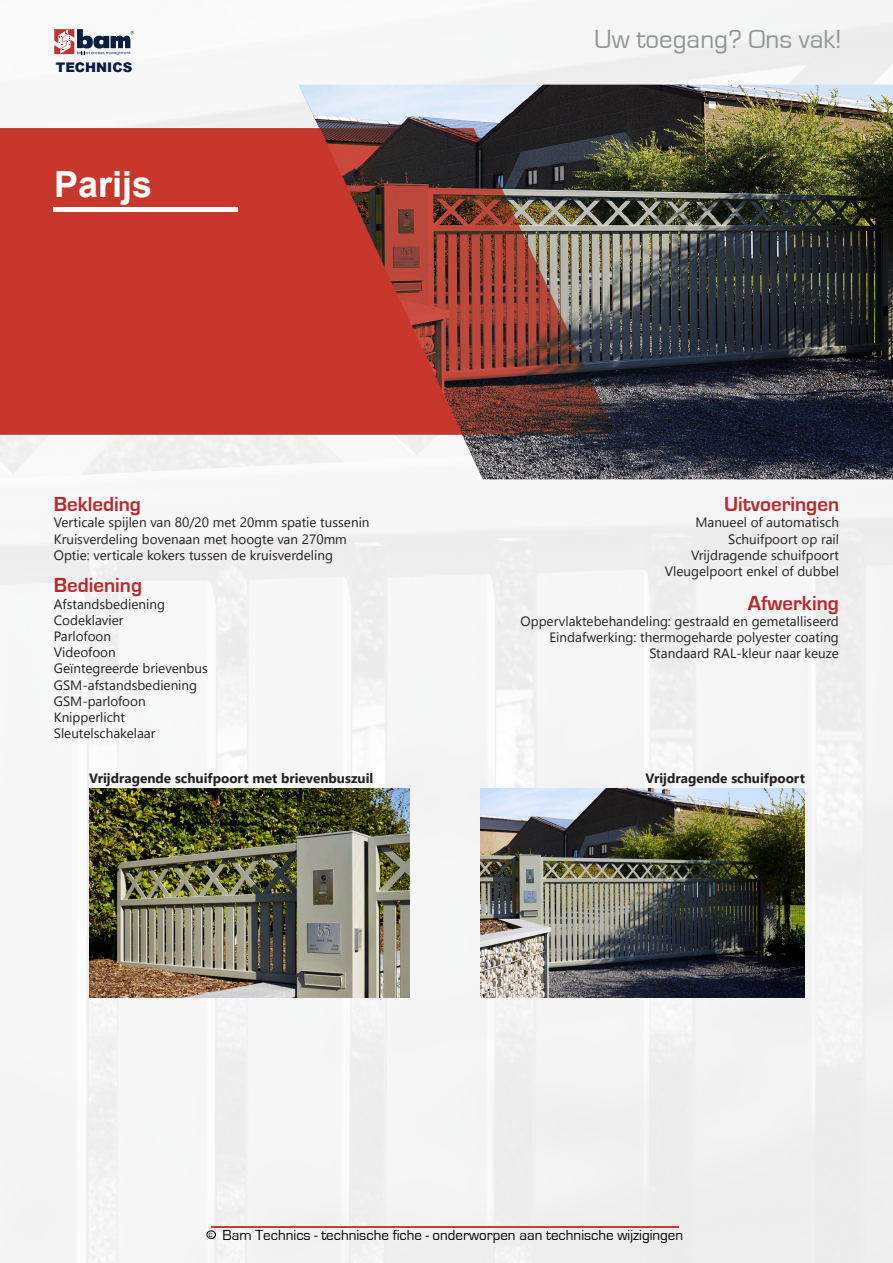
<style>
.page{position:relative;width:893px;height:1263px;background:#fff}
.page>*{position:absolute;margin:0;border:0;box-sizing:border-box;transform-origin:0 0}
.t1{font:700 36px "Arial";color:#fff}
.t2{font:27px "Eurostile";color:#929595}
.t3{font:700 21px "Eurostile";color:#ba282b}
.t4{font:15px "Eurostile";color:#000}
.t5{font:13.5px "Segoe UI Symbol";color:#231f20}
.t6{font:700 13.5px "Segoe UI";color:#231f20}
.t7{font:900 13.2px "Arial";color:#091d3e}
</style>
<div class="page">
<img style="left:0;top:19px;width:893px;height:1244px">
<svg style="left:54px;top:29px;width:80px;height:26px"></svg>
<hr style="left:211px;top:1226px;width:468px;height:1px;background:#c63f36">
<div style="left:207px;top:1230px;width:9px;height:9px;border:1px solid #000;border-radius:50%"></div>
<img style="left:0;top:78px;width:893px;height:407px">
<div style="left:54px;top:207px;width:184px;height:5px;background:#fff"></div>
<img style="left:89px;top:789px;width:320px;height:208px">
<img style="left:481px;top:789px;width:324px;height:208px">
<svg style="left:521px;top:616px;width:38px;height:26px"></svg>
<svg style="left:665px;top:567px;width:18px;height:9px"></svg>
<svg style="left:55px;top:631px;width:17px;height:10px"></svg>
<svg style="left:84px;top:631px;width:4px;height:10px"></svg>
<svg style="left:54px;top:647px;width:26px;height:10px"></svg>
<svg style="left:89px;top:647px;width:4px;height:10px"></svg>
<svg style="left:284px;top:518px;width:66px;height:26px"></svg>
<svg style="left:285px;top:550px;width:31px;height:10px"></svg>
<svg style="left:326px;top:553px;width:6px;height:10px"></svg>
<svg style="left:568px;top:616px;width:270px;height:42px"></svg>
<div style="left:691px;top:517px;width:147px;height:62px;background:#eee"></div>
<svg style="left:54px;top:598px;width:110px;height:27px"></svg>
<svg style="left:54px;top:663px;width:142px;height:75px"></svg>
<div style="left:54px;top:518px;width:223px;height:45px;background:#f5f5f5"></div>
<p class="t7" style="left:56px;top:58px;width:78px">TECHNICS</p>
<p class="t1" style="left:54px;top:159px;width:100px">Parijs</p>
<p class="t3" style="left:54px;top:493px;width:89px">Bekleding</p>
<p class="t5" style="left:74px;top:515px;width:99px">▼ ● ▲ ●■ ❖■</p>
<p class="t5" style="left:281px;top:515px;width:90px">▲ ▼ ▼◆▲▲ ■■</p>
<p class="t5" style="left:66px;top:531px;width:25px">◆▲❖</p>
<p class="t5" style="left:116px;top:531px;width:16px">●■</p>
<p class="t5" style="left:150px;top:531px;width:52px">□❖■ ■</p>
<p class="t5" style="left:223px;top:531px;width:77px">▼ □□▼ ❖■</p>
<p class="t5" style="left:72px;top:547px;width:66px">▼ ❖▼ ●</p>
<p class="t5" style="left:153px;top:547px;width:75px">□ ▲ ▼◆▲▲ ■</p>
<p class="t5" style="left:261px;top:547px;width:25px">◆▲❖</p>
<p class="t5" style="left:311px;top:547px;width:16px">●■</p>
<p class="t3" style="left:54px;top:574px;width:90px">Bediening</p>
<p class="t5" style="left:67px;top:596px;width:40px">▲▼■▲</p>
<p class="t5" style="left:62px;top:612px;width:48px">□ ●❖</p>
<p class="t5" style="left:73px;top:628px;width:40px">●□ □□■</p>
<p class="t5" style="left:81px;top:645px;width:37px">□ □□■</p>
<p class="t5" style="left:99px;top:677px;width:40px">▲▼■▲</p>
<p class="t5" style="left:107px;top:693px;width:40px">●□ □□■</p>
<p class="t5" style="left:61px;top:726px;width:40px">● ◆▼ ●▲</p>
<p class="t5" style="left:134px;top:726px;width:5px">●</p>
<p class="t5" style="left:165px;top:661px;width:44px">❖■◆▲</p>
<h2 class="t2" style="left:594px;top:24px;width:249px">Uw toegang? Ons vak!</h2>
<p class="t3" style="left:724px;top:493px;width:116px">Uitvoeringen</p>
<p class="t5" style="left:714px;top:515px;width:80px">■◆ ● □ ◆▼□</p>
<p class="t5" style="left:749px;top:531px;width:62px">◆ □□▼ □</p>
<p class="t5" style="left:836px;top:531px;width:5px">●</p>
<p class="t5" style="left:745px;top:547px;width:96px">■ ▲ ◆ □□▼</p>
<p class="t5" style="left:673px;top:563px;width:141px">●◆ ●□□▼ ■ ● □ ◆</p>
<p class="t5" style="left:836px;top:563px;width:5px">●</p>
<p class="t3" style="left:748px;top:591px;width:93px">Afwerking</p>
<p class="t5" style="left:559px;top:613px;width:29px">❖● ▼</p>
<p class="t5" style="left:623px;top:613px;width:38px">■ ●■</p>
<p class="t5" style="left:785px;top:613px;width:28px">▼ ●●▲</p>
<p class="t5" style="left:559px;top:629px;width:9px">■</p>
<p class="t5" style="left:744px;top:629px;width:37px">□● ▲▼</p>
<p class="t5" style="left:801px;top:629px;width:32px">□▼■</p>
<p class="t5" style="left:748px;top:646px;width:36px">● ◆ ■</p>
<p class="t6" style="left:89px;top:766px;width:286px">Vrijdragende schuifpoort met brievenbuszuil</p>
<p class="t6" style="left:645px;top:766px;width:161px">Vrijdragende schuifpoort</p>
<p class="t4" style="left:209px;top:1227px;width:476px"><sup>c</sup> Bam Technics - technische fiche - onderworpen aan technische wijzigingen</p>
</div>
